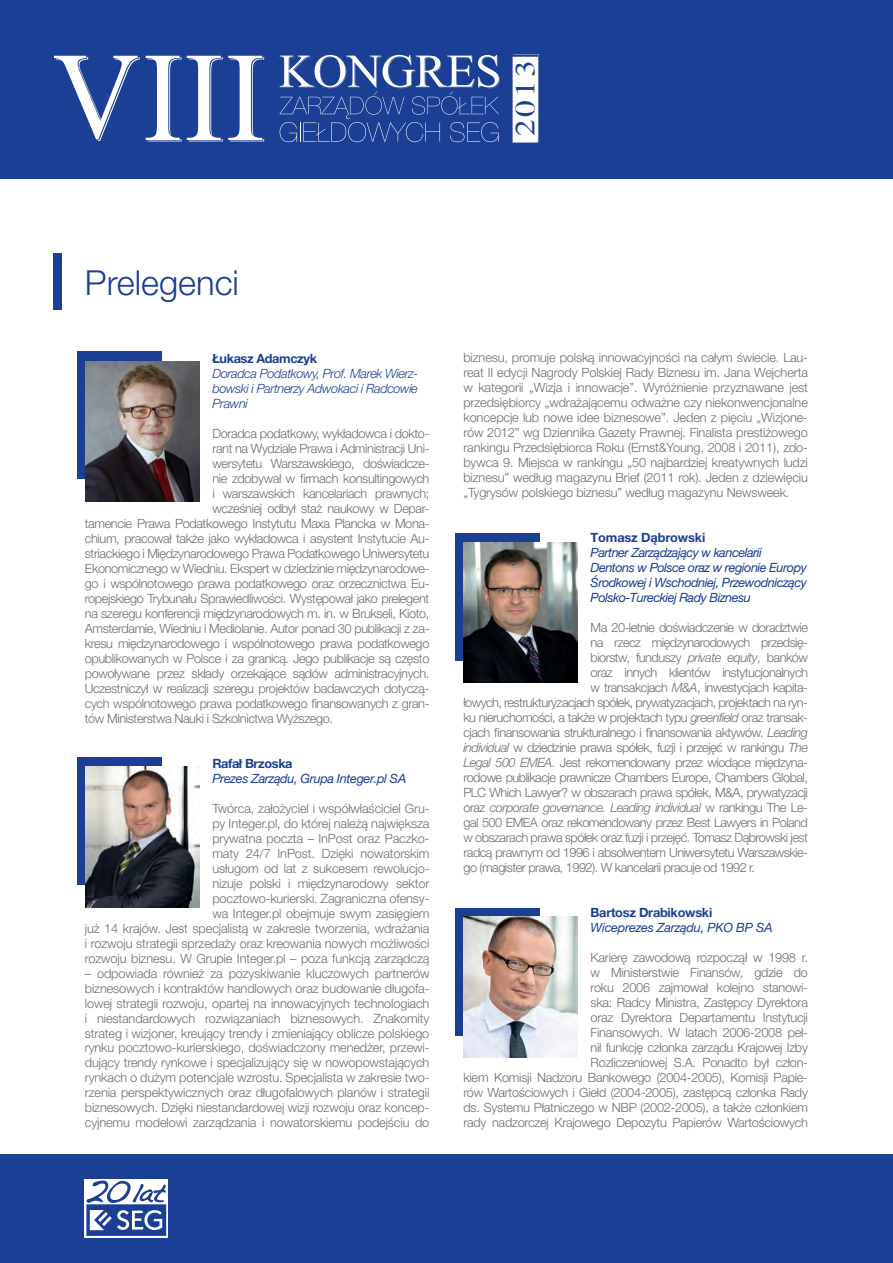
<style>
.page{position:relative;width:893px;height:1263px;background:#fff}
.page>*{position:absolute;margin:0;border:0;box-sizing:border-box;transform-origin:0 0}
.t1{font:300 34.5px "Helvetica Neue LT Pro";color:#1b3f94}
.t2{font:28.2px "Toronto";color:#1b3f94;scale:1.18 1}
.t3{font:300 12.75px/15px "Helvetica Neue LT Pro";letter-spacing:-.03em;color:#6c6d70;text-align:justify}
.t4{font:300 12.75px/15px "Helvetica Neue LT Pro";letter-spacing:-.01em;color:#6c6d70;text-align:right}
.t5{font:italic 12.75px/15px "Helvetica Neue LT Pro";letter-spacing:-.04em;color:#1b3f94}
.t6{font:italic 300 12.75px/15px "Helvetica Neue LT Pro";letter-spacing:-.03em;color:#1b3f94;text-align:justify}
.t7{font:700 12.75px "Helvetica Neue LT Pro";letter-spacing:-.02em;color:#1b3f94}
.t8{font:italic 300 12.75px "Helvetica Neue LT Pro";letter-spacing:-.04em;color:#6c6d70}
.t9{font:italic 12.75px "Helvetica Neue LT Pro";letter-spacing:-.02em;color:#1b3f94}
.s1{font-style:italic}
.s2{font-style:normal}
</style>
<div class="page">
<div style="left:0;top:0;width:893px;height:179px;background:#1b3f94"></div>
<div style="left:0;top:1155px;width:893px;height:108px;background:#1b3f94"></div>
<svg style="left:85px;top:1179px;width:83px;height:58px"></svg>
<svg style="left:86px;top:1180px;width:80px;height:56px"></svg>
<svg style="left:280px;top:55px;width:220px;height:87px"></svg>
<svg style="left:513px;top:54px;width:26px;height:89px"></svg>
<div style="left:513px;top:59px;width:24px;height:80px;background:#fff"></div>
<svg style="left:146px;top:56px;width:118px;height:85px"></svg>
<svg style="left:54px;top:56px;width:86px;height:85px"></svg>
<div style="left:54px;top:253px;width:8px;height:57px;background:#1b3f94"></div>
<div style="left:77px;top:351px;width:84px;height:128px;background:#1b3f94"></div>
<img style="left:86px;top:361px;width:114px;height:141px">
<div style="left:77px;top:757px;width:84px;height:127px;background:#1b3f94"></div>
<img style="left:86px;top:767px;width:114px;height:140px">
<div style="left:455px;top:534px;width:85px;height:127px;background:#1b3f94"></div>
<img style="left:464px;top:542px;width:114px;height:141px">
<div style="left:455px;top:908px;width:85px;height:127px;background:#1b3f94"></div>
<img style="left:464px;top:917px;width:114px;height:140px">
<h2 class="t2" style="left:509px;top:136px;width:66px;rotate:-90deg">2013</h2>
<h1 class="t1" style="left:85px;top:262px;width:156px">Prelegenci</h1>
<p class="t7" style="left:212px;top:350px;width:106px">Łukasz Adamczyk</p>
<p class="t6" style="left:212px;top:365px;width:207px">Doradca Podatkowy, Prof. Marek Wierz&shy;bowski i Partnerzy Adwokaci i Radcowie Prawni</p>
<p class="t3" style="left:212px;top:425px;width:218px">Doradca podatkowy, wykładowca i dokto-</p>
<p class="t3" style="left:212px;top:440px;width:218px">rant na Wydziale Prawa i Administracji Uni-</p>
<p class="t3" style="left:212px;top:455px;width:218px">wersytetu Warszawskiego, doświadcze-</p>
<p class="t3" style="left:212px;top:470px;width:218px">nie zdobywał w firmach konsultingowych</p>
<p class="t3" style="left:212px;top:485px;width:218px">i warszawskich kancelariach prawnych;</p>
<p class="t3" style="left:212px;top:500px;width:218px">wcześniej odbył staż naukowy w Depar-</p>
<p class="t3" style="left:85px;top:515px;width:346px">tamencie Prawa Podatkowego Instytutu Maxa Plancka w Mona-</p>
<p class="t3" style="left:85px;top:530px;width:346px">chium, pracował także jako wykładowca i asystent Instytucie Au-</p>
<p class="t3" style="left:85px;top:545px;width:346px">striackiego i Międzynarodowego Prawa Podatkowego Uniwersytetu</p>
<p class="t3" style="left:85px;top:560px;width:346px">Ekonomicznego w Wiedniu. Ekspert w dziedzinie międzynarodowe-</p>
<p class="t3" style="left:85px;top:575px;width:346px">go i wspólnotowego prawa podatkowego oraz orzecznictwa Eu-</p>
<p class="t3" style="left:85px;top:590px;width:346px">ropejskiego Trybunału Sprawiedliwości. Występował jako prelegent</p>
<p class="t3" style="left:85px;top:605px;width:346px">na szeregu konferencji międzynarodowych m. in. w Brukseli, Kioto,</p>
<p class="t3" style="left:85px;top:620px;width:346px">Amsterdamie, Wiedniu i Mediolanie. Autor ponad 30 publikacji z za-</p>
<p class="t3" style="left:85px;top:635px;width:346px">kresu międzynarodowego i wspólnotowego prawa podatkowego</p>
<p class="t3" style="left:85px;top:650px;width:346px">opublikowanych w Polsce i za granicą. Jego publikacje są często</p>
<p class="t3" style="left:85px;top:665px;width:346px">powoływane przez składy orzekające sądów administracyjnych.</p>
<p class="t3" style="left:85px;top:680px;width:346px">Uczestniczył w realizacji szeregu projektów badawczych dotyczą-</p>
<p class="t3" style="left:85px;top:695px;width:346px">cych wspólnotowego prawa podatkowego finansowanych z gran-</p>
<p class="t3" style="left:85px;top:710px;width:250px">tów Ministerstwa Nauki i Szkolnictwa Wyższego.</p>
<p class="t7" style="left:212px;top:755px;width:82px">Rafał Brzoska</p>
<p class="t5" style="left:212px;top:770px;width:195px">Prezes Zarządu, Grupa Integer.pl SA</p>
<p class="t4" style="left:85px;top:800px;width:346px">Twórca, założyciel i współwłaściciel Gru-<br>py Integer.pl, do której należą największa<br>prywatna poczta – InPost oraz Paczko-<br>maty 24/7 InPost. Dzięki nowatorskim<br>usługom od lat z sukcesem rewolucjo-<br>nizuje polski i międzynarodowy sektor<br>pocztowo-kurierski. Zagraniczna ofensy-<br>wa Integer.pl obejmuje swym zasięgiem<br>już 14 krajów. Jest specjalistą w zakresie tworzenia, wdrażania i rozwoju strategii sprzedaży oraz kreowania nowych możliwości rozwoju biznesu. W Grupie Integer.pl – poza funkcją zarządczą</p>
<p class="t3" style="left:85px;top:965px;width:346px">– odpowiada również za pozyskiwanie kluczowych partnerów biznesowych i kontraktów handlowych oraz budowanie długofa&shy;lowej strategii rozwoju, opartej na innowacyjnych technologiach i niestandardowych rozwiązaniach biznesowych. Znakomity strateg i wizjoner, kreujący trendy i zmieniający oblicze polskiego rynku pocztowo-kurierskiego, doświadczony menedżer, przewi&shy;dujący trendy rynkowe i specjalizujący się w nowopowstających rynkach o dużym potencjale wzrostu. Specjalista w zakresie two&shy;rzenia perspektywicznych oraz długofalowych planów i strategii biznesowych. Dzięki niestandardowej wizji rozwoju oraz koncep&shy;cyjnemu modelowi zarządzania i nowatorskiemu podejściu do</p>
<p class="t3" style="left:463px;top:350px;width:346px">biznesu, promuje polską innowacyjności na całym świecie. Lau&shy;reat II edycji Nagrody Polskiej Rady Biznesu im. Jana Wejcherta w kategorii „Wizja i innowacje”. Wyróżnienie przyznawane jest przedsiębiorcy „wdrażającemu odważne czy niekonwencjonalne koncepcje lub nowe idee biznesowe”. Jeden z pięciu „Wizjone&shy;rów 2012” wg Dziennika Gazety Prawnej. Finalista prestiżowego rankingu Przedsiębiorca Roku (Ernst&amp;Young, 2008 i 2011), zdo&shy;bywca 9. Miejsca w rankingu „50 najbardziej kreatywnych ludzi biznesu” według magazynu Brief (2011 rok). Jeden z dziewięciu „Tygrysów polskiego biznesu” według magazynu Newsweek.</p>
<p class="t7" style="left:591px;top:530px;width:116px">Tomasz Dąbrowski</p>
<p class="t5" style="left:591px;top:545px;width:218px">Partner Zarządzający w kancelarii Dentons w Polsce oraz w regionie Europy Środkowej i Wschodniej, Przewodniczący Polsko-Tureckiej Rady Biznesu</p>
<p class="t3" style="left:591px;top:620px;width:219px">Ma 20-letnie doświadczenie w doradztwie</p>
<p class="t3" style="left:591px;top:635px;width:219px">na rzecz międzynarodowych przedsię-</p>
<p class="t3" style="left:591px;top:650px;width:219px">biorstw, funduszy <span class="s1">private equity</span>, banków</p>
<p class="t3" style="left:591px;top:665px;width:219px">oraz innych klientów instytucjonalnych</p>
<p class="t3" style="left:591px;top:680px;width:219px">w transakcjach <span class="s1">M&amp;A</span>, inwestycjach kapita-</p>
<p class="t3" style="left:463px;top:695px;width:346px">łowych, restrukturyzacjach spółek, prywatyzacjach, projektach na ryn-</p>
<p class="t3" style="left:463px;top:710px;width:346px">ku nieruchomości, a także w projektach typu <span class="s1">greenfield</span> oraz transak-</p>
<p class="t3" style="left:463px;top:725px;width:346px">cjach finansowania strukturalnego i finansowania aktywów. <span class="s1">Leading</span></p>
<p class="t3" style="left:463px;top:740px;width:346px"><span class="s1">individual</span> w dziedzinie prawa spółek, fuzji i przejęć w rankingu <span class="s1">The</span></p>
<p class="t3" style="left:463px;top:755px;width:346px"><span class="s1">Legal 500 EMEA</span>. Jest rekomendowany przez wiodące międzyna-</p>
<p class="t3" style="left:463px;top:770px;width:346px">rodowe publikacje prawnicze Chambers Europe, Chambers Global,</p>
<p class="t3" style="left:463px;top:785px;width:346px">PLC Which Lawyer? w obszarach prawa spółek, M&amp;A, prywatyzacji</p>
<p class="t8" style="left:463px;top:800px;width:346px"><span class="s2">oraz</span> corporate governance. Leading individual <span class="s2">w rankingu The Le-</span></p>
<p class="t3" style="left:463px;top:815px;width:346px">gal 500 EMEA oraz rekomendowany przez Best Lawyers in Poland</p>
<p class="t3" style="left:463px;top:830px;width:346px">w obszarach prawa spółek oraz fuzji i przejęć. Tomasz Dąbrowski jest</p>
<p class="t3" style="left:463px;top:845px;width:346px">radcą prawnym od 1996 i absolwentem Uniwersytetu Warszawskie-</p>
<p class="t3" style="left:463px;top:860px;width:293px">go (magister prawa, 1992). W kancelarii pracuje od 1992 r.</p>
<p class="t7" style="left:591px;top:905px;width:123px">Bartosz Drabikowski</p>
<p class="t9" style="left:591px;top:920px;width:183px">Wiceprezes Zarządu, PKO BP SA</p>
<p class="t3" style="left:463px;top:950px;width:346px;text-align:right">Karierę zawodową rozpoczął w 1998 r.<br>w Ministerstwie Finansów, gdzie do<br>roku 2006 zajmował kolejno stanowi-<br>ska: Radcy Ministra, Zastępcy Dyrektora<br>oraz Dyrektora Departamentu Instytucji<br>Finansowych. W latach 2006-2008 peł-<br>nił funkcję członka zarządu Krajowej Izby<br>Rozliczeniowej S.A. Ponadto był człon-<br>kiem Komisji Nadzoru Bankowego (2004-2005), Komisji Papie&shy;rów Wartościowych i Giełd (2004-2005), zastępcą członka Rady ds. Systemu Płatniczego w NBP (2002-2005), a także członkiem rady nadzorczej Krajowego Depozytu Papierów Wartościowych</p>
</div>
